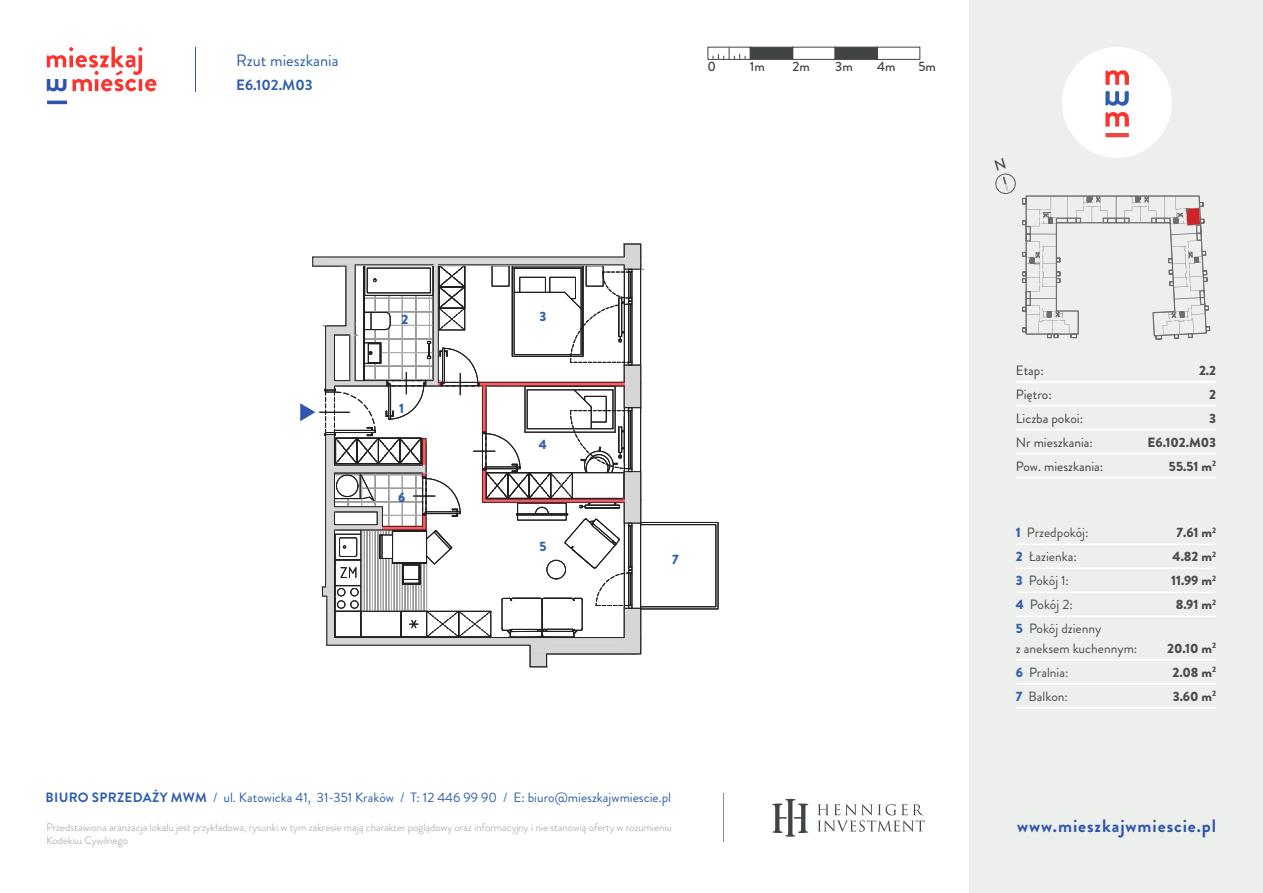
<style>
.page{position:relative;width:1263px;height:893px;background:#fff}
.page>*{position:absolute;margin:0;border:0;box-sizing:border-box;transform-origin:0 0}
.t1{font:700 18px "Brandon Grotesque";letter-spacing:.05em;color:#3054ab}
.t2{font:16.5px "Brandon Grotesque";color:#2e5eab}
.t3{font:700 15px "Brandon Grotesque";letter-spacing:-.005em;color:#2e5eab}
.t4{font:13.5px "Brandon Grotesque";color:#4b4c4d}
.t5{font:13.5px "Brandon Grotesque";color:#2e5eab}
.t6{font:900 13.5px "Brandon Grotesque";color:#4b4c4d}
.t7{font:13.5px "Brandon Grotesque";color:#414445}
.t8{font:500 13.5px "Brandon Grotesque";color:#414445}
.t9{font:900 13.5px "Brandon Grotesque";color:#2f5fab}
.t10{font:300 10.8px/12.9px "Brandon Grotesque";color:#939598}
.s1{font-weight:700}
.s2{font-weight:900;color:#2f5fab}
</style>
<div class="page">
<div style="left:970px;top:0;width:293px;height:893px;background:#edefed"></div>
<div style="left:1062px;top:47px;width:110px;height:111px;background:#fff;border-radius:50%"></div>
<svg style="left:1105px;top:112px;width:24px;height:15px"></svg>
<svg style="left:1105px;top:70px;width:24px;height:15px"></svg>
<svg style="left:1105px;top:91px;width:24px;height:15px"></svg>
<hr style="left:1105px;top:133px;width:24px;height:4px;background:#ee4741">
<hr style="left:1016px;top:381px;width:200px;height:1px;background:#fff">
<hr style="left:1016px;top:405px;width:200px;height:1px;background:#fff">
<hr style="left:1016px;top:429px;width:200px;height:1px;background:#fff">
<hr style="left:1016px;top:453px;width:200px;height:1px;background:#fff">
<hr style="left:1016px;top:477px;width:200px;height:1px;background:#fff">
<hr style="left:1016px;top:543px;width:200px;height:2px;background:#fff">
<hr style="left:1016px;top:567px;width:200px;height:2px;background:#fff">
<hr style="left:1016px;top:591px;width:200px;height:2px;background:#fff">
<hr style="left:1016px;top:615px;width:200px;height:2px;background:#fff">
<hr style="left:1016px;top:659px;width:200px;height:1px;background:#fff">
<hr style="left:1016px;top:683px;width:200px;height:1px;background:#fff">
<hr style="left:1016px;top:707px;width:200px;height:1px;background:#fff">
<hr style="left:1016px;top:382px;width:199px;height:1px;background:#fff">
<hr style="left:47px;top:101px;width:20px;height:3px;background:#3054ab">
<hr style="left:195px;top:47px;width:1px;height:44px;background:#3054ab">
<div style="left:707px;top:47px;width:44px;height:13px;border:1px solid #414445"></div>
<div style="left:792px;top:47px;width:43px;height:13px;border:1px solid #414445"></div>
<div style="left:750px;top:47px;width:43px;height:13px;background:#414445;border:1px solid #414445"></div>
<div style="left:835px;top:47px;width:43px;height:13px;background:#414445;border:1px solid #414445"></div>
<div style="left:877px;top:47px;width:43px;height:13px;border:1px solid #414445"></div>
<svg style="left:713px;top:48px;width:33px;height:11px"></svg>
<svg style="left:1022px;top:196px;width:188px;height:143px"></svg>
<svg style="left:772px;top:799px;width:36px;height:38px"></svg>
<svg style="left:817px;top:804px;width:108px;height:28px"></svg>
<hr style="left:723px;top:794px;width:1px;height:48px;background:#8d8b8d">
<svg style="left:300px;top:243px;width:419px;height:424px"></svg>
<hr style="left:423px;top:515px;width:3px;height:15px;background:#e70006">
<svg style="left:382px;top:526px;width:41px;height:4px"></svg>
<svg style="left:47px;top:47px;width:109px;height:45px"></svg>
<svg style="left:995px;top:173px;width:21px;height:21px"></svg>
<p class="t2" style="left:236px;top:49px;width:104px">Rzut mieszkania</p>
<p class="t3" style="left:236px;top:74px;width:78px">E6.102.M03</p>
<p class="t8" style="left:707px;top:57px;width:10px">0</p>
<p class="t8" style="left:750px;top:57px;width:17px">1m</p>
<p class="t8" style="left:792px;top:57px;width:19px">2m</p>
<p class="t8" style="left:835px;top:57px;width:19px">3m</p>
<p class="t8" style="left:877px;top:57px;width:20px">4m</p>
<p class="t8" style="left:918px;top:57px;width:19px">5m</p>
<p class="t9" style="left:402px;top:310px;width:8px">2</p>
<p class="t9" style="left:539px;top:306px;width:8px">3</p>
<p class="t9" style="left:399px;top:399px;width:7px">1</p>
<p class="t9" style="left:398px;top:488px;width:9px">6</p>
<p class="t9" style="left:539px;top:435px;width:10px">4</p>
<p class="t9" style="left:539px;top:537px;width:9px">5</p>
<p class="t9" style="left:672px;top:550px;width:8px">7</p>
<p class="t5" style="left:46px;top:788px;width:627px"><span class="s1">BIURO SPRZEDAŻY MWM</span> / ul. Katowicka 41, 31-351 Kraków / T: 12 446 99 90 / E: biuro@mieszkajwmiescie.pl</p>
<p class="t10" style="left:47px;top:820px;width:627px">Przedstawiona aranżacja lokalu jest przykładowa, rysunki w tym zakresie mają charakter poglądowy oraz informacyjny i nie stanowią oferty w rozumieniu<br>Kodeksu Cywilnego</p>
<p class="t7" style="left:1016px;top:361px;width:29px">Etap:</p>
<p class="t6" style="left:1199px;top:360px;width:19px">2.2</p>
<p class="t7" style="left:1016px;top:385px;width:37px">Piętro:</p>
<p class="t6" style="left:1209px;top:384px;width:8px">2</p>
<p class="t7" style="left:1016px;top:409px;width:69px">Liczba pokoi:</p>
<p class="t6" style="left:1209px;top:408px;width:8px">3</p>
<p class="t7" style="left:1016px;top:433px;width:79px">Nr mieszkania:</p>
<p class="t6" style="left:1147px;top:432px;width:70px">E6.102.M03</p>
<p class="t7" style="left:1016px;top:457px;width:89px">Pow. mieszkania:</p>
<p class="t6" style="left:1169px;top:456px;width:49px">55.51 m<sup>2</sup></p>
<p class="t4" style="left:1016px;top:523px;width:74px"><span class="s2">1</span> Przedpokój:</p>
<p class="t6" style="left:1176px;top:523px;width:41px">7.61 m<sup>2</sup></p>
<p class="t4" style="left:1016px;top:547px;width:63px"><span class="s2">2</span> Łazienka:</p>
<p class="t6" style="left:1173px;top:547px;width:45px">4.82 m<sup>2</sup></p>
<p class="t4" style="left:1016px;top:571px;width:55px"><span class="s2">3</span> Pokój 1:</p>
<p class="t6" style="left:1171px;top:571px;width:47px">11.99 m<sup>2</sup></p>
<p class="t4" style="left:1016px;top:595px;width:58px"><span class="s2">4</span> Pokój 2:</p>
<p class="t6" style="left:1176px;top:595px;width:42px">8.91 m<sup>2</sup></p>
<p class="t4" style="left:1016px;top:619px;width:87px"><span class="s2">5</span> Pokój dzienny</p>
<p class="t4" style="left:1016px;top:639px;width:123px">z aneksem kuchennym:</p>
<p class="t6" style="left:1167px;top:638px;width:51px">20.10 m<sup>2</sup></p>
<p class="t4" style="left:1016px;top:663px;width:54px"><span class="s2">6</span> Pralnia:</p>
<p class="t6" style="left:1172px;top:662px;width:45px">2.08 m<sup>2</sup></p>
<p class="t4" style="left:1016px;top:687px;width:54px"><span class="s2">7</span> Balkon:</p>
<p class="t6" style="left:1173px;top:686px;width:45px">3.60 m<sup>2</sup></p>
<p class="t1" style="left:1017px;top:813px;width:201px">www.mieszkajwmiescie.pl</p>
</div>
